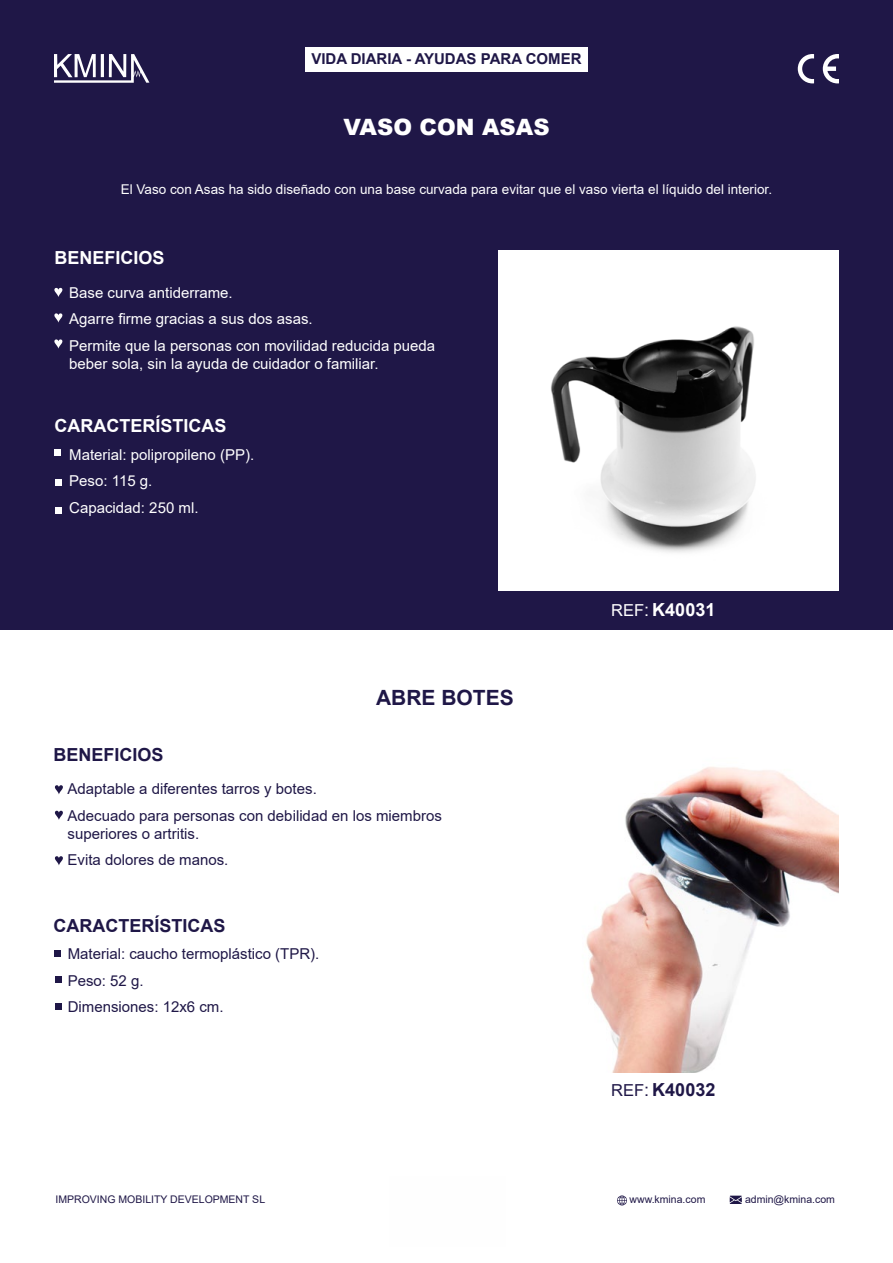
<style>
.page{position:relative;width:893px;height:1263px;background:#fff}
.page>*{position:absolute;margin:0;border:0;box-sizing:border-box;transform-origin:0 0}
.t1{font:900 22.5px "Arial";color:#fff}
.t2{font:700 21px "Arial";color:#1f1747}
.t3{font:700 18px "Arial";color:#fff}
.t4{font:700 18px "Arial";color:#1f1747}
.t5{font:15px/26.5px "Arial";color:#fff}
.t6{font:15px/26.5px "Arial";color:#1f1747}
.t7{font:700 15px "Arial";color:#1f1747}
.t8{font:13.5px "Arial";color:#fff}
.t9{font:10.5px "Arial";color:#1f1747}
.s1{font-weight:400;font-size:16.5px}
.s2{font-weight:400}
</style>
<div class="page">
<div style="left:0;top:0;width:893px;height:630px;background:#1f1747"></div>
<svg style="left:54px;top:54px;width:95px;height:29px"></svg>
<svg style="left:823px;top:54px;width:16px;height:29px"></svg>
<svg style="left:798px;top:54px;width:16px;height:29px"></svg>
<svg style="left:54px;top:288px;width:8px;height:9px"></svg>
<svg style="left:54px;top:313px;width:8px;height:10px"></svg>
<svg style="left:54px;top:339px;width:8px;height:10px"></svg>
<div style="left:55px;top:479px;width:6px;height:7px;background:#fff"></div>
<div style="left:55px;top:507px;width:6px;height:7px;background:#fff"></div>
<div style="left:54px;top:449px;width:7px;height:7px;background:#fff"></div>
<svg style="left:617px;top:1195px;width:10px;height:10px"></svg>
<svg style="left:730px;top:1195px;width:12px;height:9px"></svg>
<img style="left:586px;top:767px;width:252px;height:306px">
<div style="left:55px;top:1002px;width:7px;height:7px;background:#1f1747"></div>
<div style="left:55px;top:976px;width:7px;height:7px;background:#1f1747"></div>
<div style="left:54px;top:950px;width:7px;height:7px;background:#1f1747"></div>
<svg style="left:55px;top:856px;width:8px;height:9px"></svg>
<svg style="left:55px;top:785px;width:8px;height:9px"></svg>
<svg style="left:55px;top:811px;width:8px;height:9px"></svg>
<div style="left:498px;top:251px;width:340px;height:340px;background:#fff"></div>
<img style="left:551px;top:326px;width:205px;height:227px">
<div style="left:305px;top:47px;width:283px;height:24px;background:#fff"></div>
<p class="t7" style="left:311px;top:48px;width:272px">VIDA DIARIA - AYUDAS PARA COMER</p>
<h1 class="t1" style="left:343px;top:111px;width:208px">VASO CON ASAS</h1>
<p class="t8" style="left:121px;top:180px;width:653px">El Vaso con Asas ha sido diseñado con una base curvada para evitar que el vaso vierta el líquido del interior.</p>
<p class="t3" style="left:54px;top:245px;width:112px">BENEFICIOS</p>
<p class="t5" style="left:69px;top:279px;width:367px">Base curva antiderrame.<br>Agarre firme gracias a sus dos asas.<br>Permite que la personas con movilidad reducida pueda</p>
<p class="t5" style="left:69px;top:350px;width:311px">beber sola, sin la ayuda de cuidador o familiar.</p>
<p class="t3" style="left:54px;top:413px;width:173px">CARACTERÍSTICAS</p>
<p class="t5" style="left:69px;top:441px;width:187px">Material: polipropileno (PP).<br>Peso: 115 g.<br>Capacidad: 250 ml.</p>
<p class="t4" style="left:54px;top:741px;width:112px">BENEFICIOS</p>
<h2 class="t2" style="left:376px;top:683px;width:139px">ABRE BOTES</h2>
<p class="t6" style="left:68px;top:775px;width:376px">Adaptable a diferentes tarros y botes.<br>Adecuado para personas con debilidad en los miembros</p>
<p class="t6" style="left:68px;top:820px;width:162px">superiores o artritis.<br>Evita dolores de manos.</p>
<p class="t4" style="left:54px;top:913px;width:173px">CARACTERÍSTICAS</p>
<p class="t6" style="left:68px;top:940px;width:253px">Material: caucho termoplástico (TPR).<br>Peso: 52 g.<br>Dimensiones: 12x6 cm.</p>
<p class="t3" style="left:611px;top:597px;width:106px"><span class="s1">REF</span><span class="s2">:</span> K40031</p>
<p class="t4" style="left:611px;top:1077px;width:106px"><span class="s1">REF</span><span class="s2">:</span> K40032</p>
<p class="t9" style="left:55px;top:1192px;width:211px">IMPROVING MOBILITY DEVELOPMENT SL</p>
<p class="t9" style="left:630px;top:1192px;width:77px">www.kmina.com</p>
<p class="t9" style="left:745px;top:1192px;width:92px">admin@kmina.com</p>
</div>
